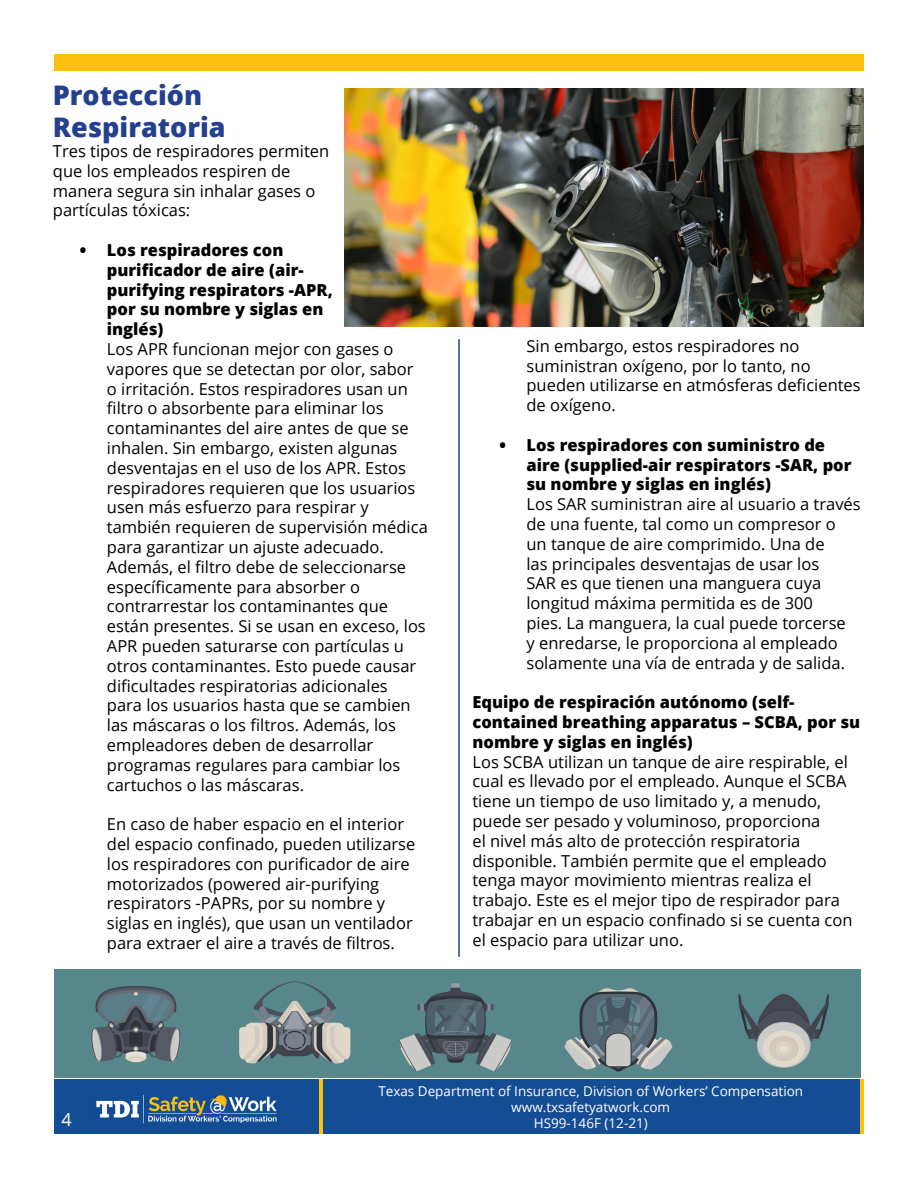
<style>
.page{position:relative;width:918px;height:1188px;background:#fff}
.page>*{position:absolute;margin:0;border:0;box-sizing:border-box;transform-origin:0 0}
.t1{font:800 27px/32.4px "Open Sans";color:#25408f}
.t2{font:18px "Open Sans";color:#fff}
.t3{font:16.5px/19.8px "Open Sans";color:#000}
.t4{font:800 16.5px/19.8px "Open Sans";color:#000}
.t5{font:13.5px/16.2px "Open Sans";color:#fff;text-align:center}
</style>
<div class="page">
<img style="left:345px;top:89px;width:519px;height:237px">
<img style="left:54px;top:970px;width:807px;height:108px">
<div style="left:54px;top:1080px;width:810px;height:54px;background:#154d94"></div>
<img style="left:96px;top:1095px;width:181px;height:29px">
<hr style="left:860px;top:1080px;width:4px;height:54px;background:#fec00f">
<hr style="left:319px;top:1080px;width:4px;height:54px;background:#fec00f">
<hr style="left:458px;top:339px;width:2px;height:618px;background:#25408f">
<div style="left:54px;top:54px;width:810px;height:17px;background:#fec00f"></div>
<h1 class="t1" style="left:53px;top:77px;width:174px">Protección<br>Respiratoria</h1>
<p class="t3" style="left:53px;top:141px;width:278px">Tres tipos de respiradores permiten que los empleados respiren de manera segura sin inhalar gases o partículas tóxicas:</p>
<p class="t4" style="left:107px;top:239px;width:227px;text-indent:-27px">• Los respiradores con purificador de aire (air&shy;purifying respirators -APR, por su nombre y siglas en inglés)</p>
<p class="t3" style="left:107px;top:339px;width:322px">Los APR funcionan mejor con gases o vapores que se detectan por olor, sabor<br>o irritación. Estos respiradores usan un filtro o absorbente para eliminar los contaminantes del aire antes de que se inhalen. Sin embargo, existen algunas desventajas en el uso de los APR. Estos respiradores requieren que los usuarios usen más esfuerzo para respirar y también requieren de supervisión médica para garantizar un ajuste adecuado.<br>Además, el filtro debe de seleccionarse específicamente para absorber o contrarrestar los contaminantes que están presentes. Si se usan en exceso, los APR pueden saturarse con partículas u otros contaminantes. Esto puede causar dificultades respiratorias adicionales<br>para los usuarios hasta que se cambien las máscaras o los filtros. Además, los empleadores deben de desarrollar programas regulares para cambiar los cartuchos o las máscaras.</p>
<p class="t3" style="left:107px;top:814px;width:310px">En caso de haber espacio en el interior del espacio confinado, pueden utilizarse los respiradores con purificador de aire motorizados (powered air-purifying respirators -PAPRs, por su nombre y siglas en inglés), que usan un ventilador para extraer el aire a través de filtros.</p>
<p class="t3" style="left:526px;top:335px;width:336px">Sin embargo, estos respiradores no suministran oxígeno, por lo tanto, no pueden utilizarse en atmósferas deficientes de oxígeno.</p>
<p class="t4" style="left:526px;top:434px;width:327px;text-indent:-27px">• Los respiradores con suministro de aire (supplied-air respirators -SAR, por su nombre y siglas en inglés)</p>
<p class="t3" style="left:526px;top:494px;width:336px">Los SAR suministran aire al usuario a través de una fuente, tal como un compresor o<br>un tanque de aire comprimido. Una de<br>las principales desventajas de usar los<br>SAR es que tienen una manguera cuya longitud máxima permitida es de 300<br>pies. La manguera, la cual puede torcerse<br>y enredarse, le proporciona al empleado solamente una vía de entrada y de salida.</p>
<p class="t4" style="left:472px;top:691px;width:389px">Equipo de respiración autónomo (self&shy;contained breathing apparatus – SCBA, por su nombre y siglas en inglés)</p>
<p class="t3" style="left:472px;top:751px;width:382px">Los SCBA utilizan un tanque de aire respirable, el cual es llevado por el empleado. Aunque el SCBA tiene un tiempo de uso limitado y, a menudo, puede ser pesado y voluminoso, proporciona<br>el nivel más alto de protección respiratoria disponible. También permite que el empleado tenga mayor movimiento mientras realiza el trabajo. Este es el mejor tipo de respirador para trabajar en un espacio confinado si se cuenta con el espacio para utilizar uno.</p>
<p class="t5" style="left:378px;top:1082px;width:426px">Texas Department of Insurance, Division of Workers’ Compensation www.txsafetyatwork.com</p>
<p class="t2" style="left:62px;top:1107px;width:12px">4</p>
<p class="t5" style="left:534px;top:1115px;width:116px">HS99-146F (12-21)</p>
</div>
